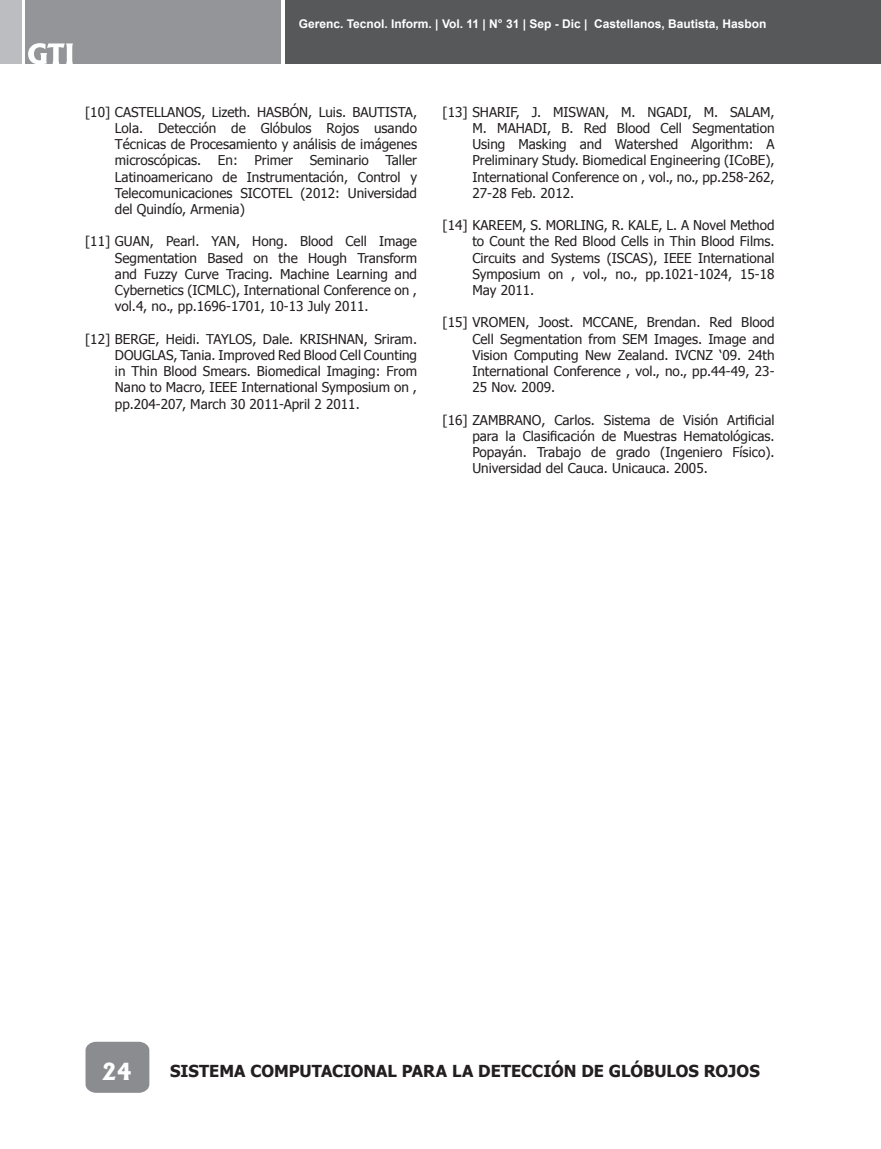
<style>
.page{position:relative;width:881px;height:1149px;background:#fff}
.page>*{position:absolute;margin:0;border:0;box-sizing:border-box;transform-origin:0 0}
.t1{font:800 22.5px "Albertus";color:#fff}
.t2{font:700 16.5px "Tahoma";color:#231f20}
.t3{font:13.5px/16.2px "Tahoma";color:#231f20;text-align:justify}
.t4{font:700 12px "Arial";color:#fff}
</style>
<div class="page">
<hr style="left:880px;top:0;width:1px;height:64px;background:#57585a">
<div style="left:285px;top:0;width:595px;height:64px;background:#57585a"></div>
<div style="left:26px;top:0;width:255px;height:64px;background:#939598"></div>
<div style="left:0;top:0;width:22px;height:64px;background:#bcbdc0"></div>
<div style="left:85px;top:1041px;width:64px;height:51px;background:#8a8c8f"></div>
<svg style="left:28px;top:43px;width:45px;height:21px"></svg>
<p class="t4" style="left:298px;top:16px;width:469px">Gerenc. Tecnol. Inform. | Vol. 11 | N° 31 | Sep - Dic | Castellanos, Bautista, Hasbon</p>
<p class="t3" style="left:115px;top:103px;width:303px;text-indent:-30px">[10] CASTELLANOS, Lizeth. HASBÓN, Luis. BAUTISTA, Lola. Detección de Glóbulos Rojos usando Técnicas de Procesamiento y análisis de imágenes microscópicas. En: Primer Seminario Taller Latinoamericano de Instrumentación, Control y Telecomunicaciones SICOTEL (2012: Universidad del Quindío, Armenia)</p>
<p class="t3" style="left:115px;top:233px;width:303px;text-indent:-30px">[11] GUAN, Pearl. YAN, Hong. Blood Cell Image Segmentation Based on the Hough Transform and Fuzzy Curve Tracing. Machine Learning and Cybernetics (ICMLC), International Conference on , vol.4, no., pp.1696-1701, 10-13 July 2011.</p>
<p class="t3" style="left:115px;top:330px;width:303px;text-indent:-30px">[12] BERGE, Heidi. TAYLOS, Dale. KRISHNAN, Sriram.<br>DOUGLAS, Tania. Improved Red Blood Cell Counting in Thin Blood Smears. Biomedical Imaging: From Nano to Macro, IEEE International Symposium on , pp.204-207, March 30 2011-April 2 2011.</p>
<p class="t3" style="left:472px;top:103px;width:303px;text-indent:-30px">[13] SHARIF, J. MISWAN, M. NGADI, M. SALAM, M. MAHADI, B. Red Blood Cell Segmentation Using Masking and Watershed Algorithm: A Preliminary Study. Biomedical Engineering (ICoBE), International Conference on , vol., no., pp.258-262, 27-28 Feb. 2012.</p>
<p class="t3" style="left:472px;top:216px;width:303px;text-indent:-30px">[14] KAREEM, S. MORLING, R. KALE, L. A Novel Method to Count the Red Blood Cells in Thin Blood Films.<br>Circuits and Systems (ISCAS), IEEE International Symposium on , vol., no., pp.1021-1024, 15-18<br>May 2011.</p>
<p class="t3" style="left:472px;top:314px;width:303px;text-indent:-30px">[15] VROMEN, Joost. MCCANE, Brendan. Red Blood Cell Segmentation from SEM Images. Image and Vision Computing New Zealand. IVCNZ ‘09. 24th International Conference , vol., no., pp.44-49, 23- 25 Nov. 2009.</p>
<p class="t3" style="left:472px;top:411px;width:303px;text-indent:-30px">[16] ZAMBRANO, Carlos. Sistema de Visión Artificial para la Clasificación de Muestras Hematológicas.<br>Popayán. Trabajo de grado (Ingeniero Físico).<br>Universidad del Cauca. Unicauca. 2005.</p>
<h1 class="t1" style="left:102px;top:1057px;width:31px">24</h1>
<p class="t2" style="left:170px;top:1058px;width:591px">SISTEMA COMPUTACIONAL PARA LA DETECCIÓN DE GLÓBULOS ROJOS</p>
</div>
